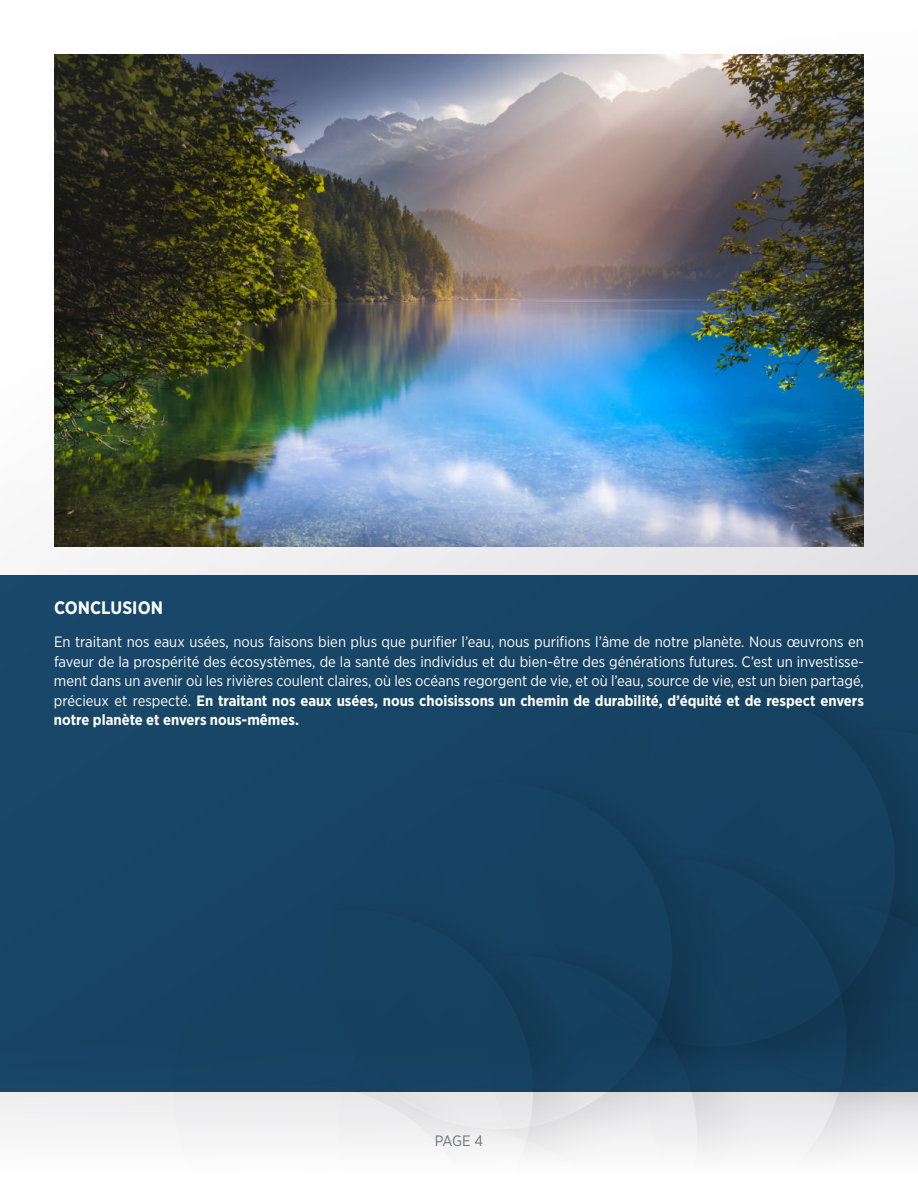
<style>
.page{position:relative;width:918px;height:1188px;background:#fff}
.page>*{position:absolute;margin:0;border:0;box-sizing:border-box;transform-origin:0 0}
.t1{font:700 18px "Gotham Narrow";letter-spacing:.005em;color:#fff}
.t2{font:15px/19.5px "Gotham Narrow";color:#fff;text-align:justify}
.t3{font:15px "Gotham Narrow";color:#6d7477}
.s1{font-weight:700}
</style>
<div class="page">
<svg style="left:0;top:480px;width:918px;height:96px;fill:#ebebed"></svg>
<svg style="left:0;top:1092px;width:918px;height:65px;fill:#efeef0"></svg>
<img style="left:54px;top:54px;width:810px;height:492px">
<div style="left:0;top:576px;width:918px;height:516px;background:#164363"></div>
<p class="t1" style="left:54px;top:598px;width:111px">CONCLUSION</p>
<p class="t2" style="left:54px;top:632px;width:812px">En traitant nos eaux usées, nous faisons bien plus que purifier l’eau, nous purifions l’âme de notre planète. Nous œuvrons en faveur de la prospérité des écosystèmes, de la santé des individus et du bien-être des générations futures. C’est un investisse&shy;ment dans un avenir où les rivières coulent claires, où les océans regorgent de vie, et où l’eau, source de vie, est un bien partagé, précieux et respecté. <span class="s1">En traitant nos eaux usées, nous choisissons un chemin de durabilité, d’équité et de respect envers notre planète et envers nous-mêmes.</span></p>
<p class="t3" style="left:435px;top:1134px;width:50px">PAGE 4</p>
</div>
